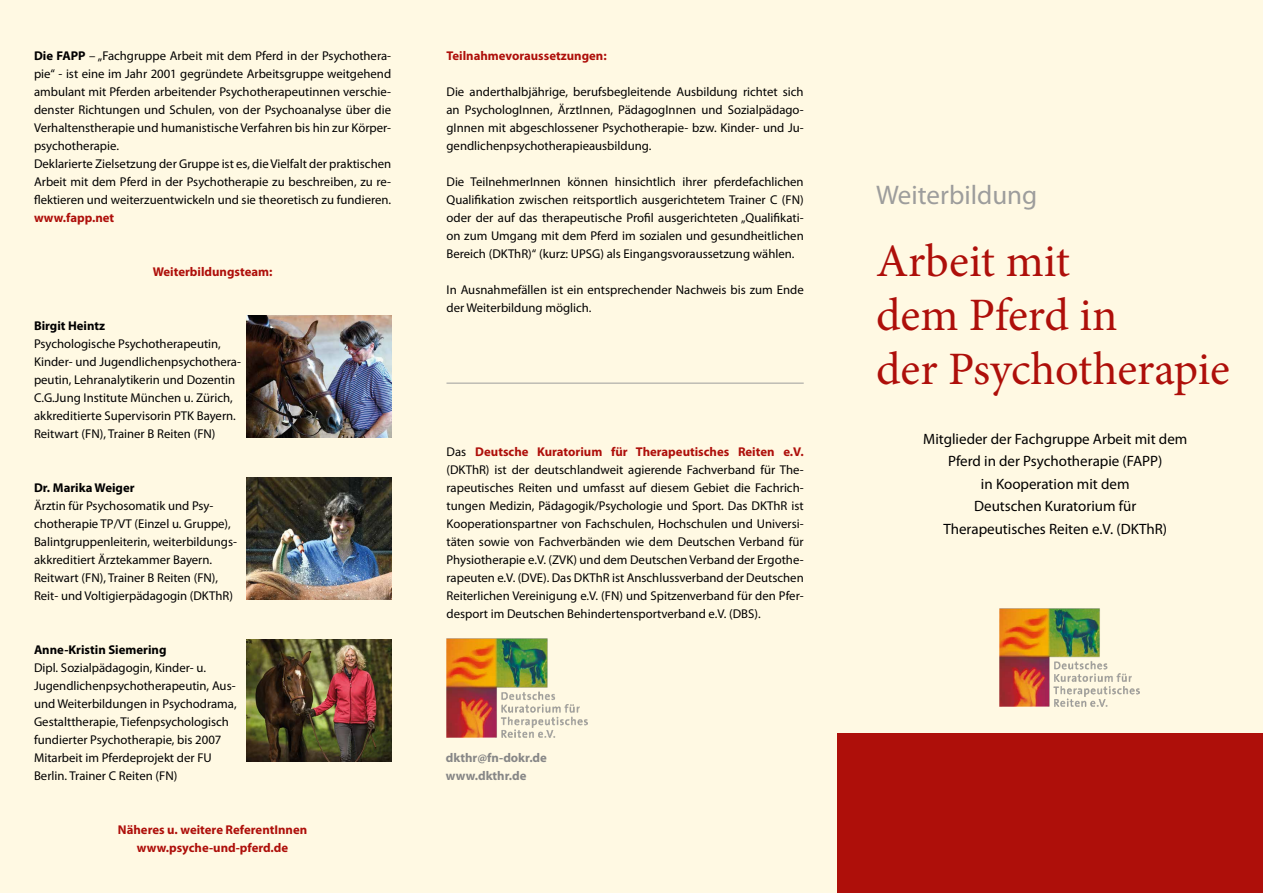
<style>
.page{position:relative;width:1263px;height:893px;background:#fff9e3}
.page>*{position:absolute;margin:0;border:0;box-sizing:border-box;transform-origin:0 0}
.t1{font:46.5px/54px "Minion Pro";color:#ae0f0a}
.t2{font:27px "Myriad Pro";color:#9d9d9c}
.t3{font:15px/22.5px "Myriad Pro";color:#000;text-align:center}
.t4{font:12.75px/18px "Myriad Pro";color:#000}
.t5{font:700 12.75px/18px "Myriad Pro";color:#ae0f0a;text-align:center}
.t6{font:700 12.75px "Myriad Pro";color:#000}
.t7{font:700 12.75px/18px "Myriad Pro";color:#878787}
.s1{font-weight:700}
.s2{font-weight:700;color:#ae0f0a}
</style>
<div class="page">
<div style="left:838px;top:734px;width:425px;height:159px;background:#ae0f0a"></div>
<img style="left:999px;top:608px;width:141px;height:99px">
<hr style="left:446px;top:383px;width:358px;height:1px;background:#9d9d9c">
<img style="left:446px;top:639px;width:141px;height:99px">
<img style="left:247px;top:315px;width:144px;height:123px">
<img style="left:247px;top:639px;width:144px;height:123px">
<img style="left:247px;top:477px;width:144px;height:122px">
<p class="t4" style="left:34px;top:46px;width:359px"><span class="s1">Die FAPP</span> – „Fachgruppe Arbeit mit dem Pferd in der Psychothera&shy;pie“ - ist eine im Jahr 2001 gegründete Arbeitsgruppe weitgehend ambulant mit Pferden arbeitender Psychotherapeutinnen verschie&shy;denster Richtungen und Schulen, von der Psychoanalyse über die Verhaltenstherapie und humanistische Verfahren bis hin zur Körper&shy;psychotherapie.<br>Deklarierte Zielsetzung der Gruppe ist es, die Vielfalt der praktischen Arbeit mit dem Pferd in der Psychotherapie zu beschreiben, zu re&shy;flektieren und weiterzuentwickeln und sie theoretisch zu fundieren.</p>
<p class="t5" style="left:34px;top:208px;width:82px">www.fapp.net</p>
<p class="t5" style="left:153px;top:262px;width:121px">Weiterbildungsteam:</p>
<p class="t6" style="left:34px;top:317px;width:73px">Birgit Heintz</p>
<p class="t4" style="left:34px;top:334px;width:208px">Psychologische Psychotherapeutin, Kinder- und Jugendlichenpsychothera&shy;peutin, Lehranalytikerin und Dozentin C.G.Jung Institute München u. Zürich, akkreditierte Supervisorin PTK Bayern.<br>Reitwart (FN), Trainer B Reiten (FN)</p>
<p class="t6" style="left:34px;top:479px;width:102px">Dr. Marika Weiger</p>
<p class="t4" style="left:34px;top:496px;width:204px">Ärztin für Psychosomatik und Psy&shy;chotherapie TP/VT (Einzel u. Gruppe), Balintgruppenleiterin, weiterbildungs&shy;akkreditiert Ärztekammer Bayern.<br>Reitwart (FN), Trainer B Reiten (FN), Reit- und Voltigierpädagogin (DKThR)</p>
<p class="t6" style="left:34px;top:641px;width:134px">Anne-Kristin Siemering</p>
<p class="t4" style="left:34px;top:658px;width:204px">Dipl. Sozialpädagogin, Kinder- u.<br>Jugendlichenpsychotherapeutin, Aus&shy;und Weiterbildungen in Psychodrama, Gestalttherapie, Tiefenpsychologisch fundierter Psychotherapie, bis 2007<br>Mitarbeit im Pferdeprojekt der FU Berlin. Trainer C Reiten (FN)</p>
<p class="t5" style="left:118px;top:820px;width:191px">Näheres u. weitere ReferentInnen www.psyche-und-pferd.de</p>
<p class="t5" style="left:446px;top:46px;width:162px">Teilnahmevoraussetzungen:</p>
<p class="t4" style="left:446px;top:82px;width:359px;text-align:justify">Die anderthalbjährige, berufsbegleitende Ausbildung richtet sich an PsychologInnen, ÄrztInnen, PädagogInnen und Sozialpädago&shy;gInnen mit abgeschlossener Psychotherapie- bzw. Kinder- und Ju&shy;gendlichenpsychotherapieausbildung.</p>
<p class="t4" style="left:446px;top:172px;width:359px;text-align:justify">Die TeilnehmerInnen können hinsichtlich ihrer pferdefachlichen Qualifikation zwischen reitsportlich ausgerichtetem Trainer C (FN) oder der auf das therapeutische Profil ausgerichteten „Qualifikati&shy;on zum Umgang mit dem Pferd im sozialen und gesundheitlichen Bereich (DKThR)“ (kurz: UPSG) als Eingangsvoraussetzung wählen.</p>
<p class="t4" style="left:446px;top:280px;width:359px">In Ausnahmefällen ist ein entsprechender Nachweis bis zum Ende der Weiterbildung möglich.</p>
<p class="t4" style="left:446px;top:442px;width:359px;text-align:justify">Das <span class="s2">Deutsche Kuratorium für Therapeutisches Reiten e.V. </span>(DKThR) ist der deutschlandweit agierende Fachverband für The&shy;rapeutisches Reiten und umfasst auf diesem Gebiet die Fachrich&shy;tungen Medizin, Pädagogik/Psychologie und Sport. Das DKThR ist Kooperationspartner von Fachschulen, Hochschulen und Universi&shy;täten sowie von Fachverbänden wie dem Deutschen Verband für Physiotherapie e.V. (ZVK) und dem Deutschen Verband der Ergothe&shy;rapeuten e.V. (DVE). Das DKThR ist Anschlussverband der Deutschen Reiterlichen Vereinigung e.V. (FN) und Spitzenverband für den Pfer&shy;desport im Deutschen Behindertensportverband e.V. (DBS).</p>
<p class="t7" style="left:446px;top:748px;width:103px">dkthr@fn-dokr.de www.dkthr.de</p>
<h2 class="t2" style="left:876px;top:178px;width:163px">Weiterbildung</h2>
<h1 class="t1" style="left:876px;top:234px;width:355px">Arbeit mit<br>dem Pferd in<br>der Psychotherapie</h1>
<p class="t3" style="left:923px;top:427px;width:266px">Mitglieder der Fachgruppe Arbeit mit dem<br>Pferd in der Psychotherapie (FAPP)<br>in Kooperation mit dem<br>Deutschen Kuratorium für<br>Therapeutisches Reiten e.V. (DKThR)</p>
</div>
